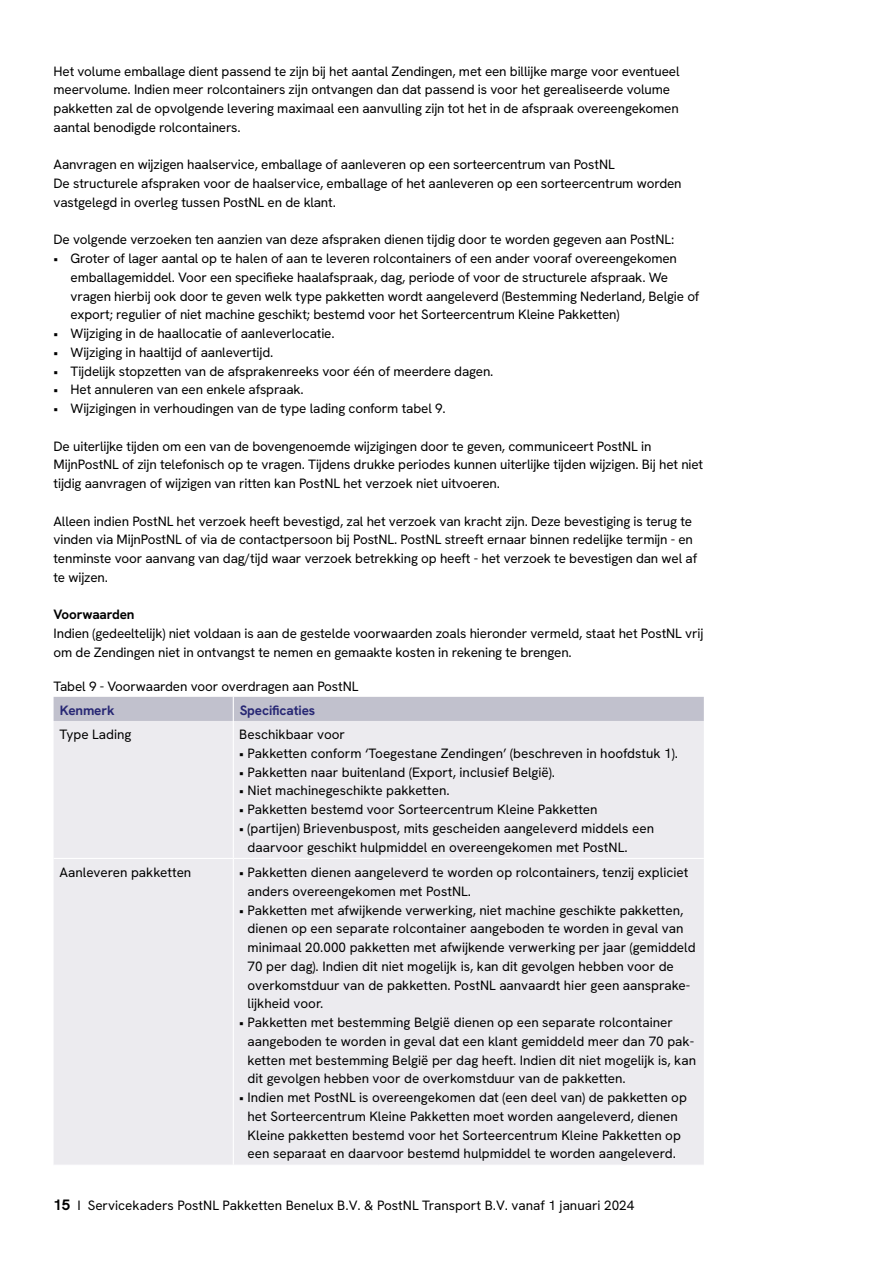
<style>
.page{position:relative;width:893px;height:1263px;background:#fff}
.page>*{position:absolute;margin:0;border:0;box-sizing:border-box;transform-origin:0 0}
.t1{font:13.5px/18.8px "Hanken Grotesk";letter-spacing:-.01em;color:#000}
.t2{font:700 13.5px "Hanken Grotesk";letter-spacing:-.01em;color:#272774}
.t3{font:700 13.5px "Hanken Grotesk";letter-spacing:-.01em;color:#000}
.s1{font-weight:700;font-size:15px}
</style>
<div class="page">
<div style="left:54px;top:721px;width:650px;height:444px;background:#ecebef"></div>
<hr style="left:54px;top:858px;width:179px;height:1px;background:#fff">
<hr style="left:233px;top:858px;width:146px;height:1px;background:#fff">
<hr style="left:379px;top:858px;width:325px;height:1px;background:#fff">
<hr style="left:233px;top:721px;width:1px;height:137px;background:#fff">
<hr style="left:233px;top:859px;width:1px;height:306px;background:#fff">
<div style="left:54px;top:697px;width:650px;height:24px;background:#c1c1cd"></div>
<p class="t1" style="left:54px;top:61px;width:627px">Het volume emballage dient passend te zijn bij het aantal Zendingen, met een billijke marge voor eventueel meervolume. Indien meer rolcontainers zijn ontvangen dan dat passend is voor het gerealiseerde volume pakketten zal de opvolgende levering maximaal een aanvulling zijn tot het in de afspraak overeengekomen aantal benodigde rolcontainers.</p>
<p class="t1" style="left:54px;top:155px;width:630px">Aanvragen en wijzigen haalservice, emballage of aanleveren op een sorteercentrum van PostNL<br>De structurele afspraken voor de haalservice, emballage of het aanleveren op een sorteercentrum worden vastgelegd in overleg tussen PostNL en de klant.</p>
<p class="t1" style="left:54px;top:230px;width:622px">De volgende verzoeken ten aanzien van deze afspraken dienen tijdig door te worden gegeven aan PostNL:</p>
<p class="t1" style="left:71px;top:249px;width:630px;text-indent:-17px">• Groter of lager aantal op te halen of aan te leveren rolcontainers of een ander vooraf overeengekomen emballagemiddel. Voor een specifieke haalafspraak, dag, periode of voor de structurele afspraak. We vragen hierbij ook door te geven welk type pakketten wordt aangeleverd (Bestemming Nederland, Belgie of export; regulier of niet machine geschikt; bestemd voor het Sorteercentrum Kleine Pakketten)</p>
<p class="t1" style="left:54px;top:324px;width:283px">• Wijziging in de haallocatie of aanleverlocatie.</p>
<p class="t1" style="left:54px;top:343px;width:221px">• Wijziging in haaltijd of aanlevertijd.</p>
<p class="t1" style="left:54px;top:361px;width:441px">• Tijdelijk stopzetten van de afsprakenreeks voor één of meerdere dagen.</p>
<p class="t1" style="left:54px;top:380px;width:252px">• Het annuleren van een enkele afspraak.</p>
<p class="t1" style="left:54px;top:399px;width:394px">• Wijzigingen in verhoudingen van de type lading conform tabel 9.</p>
<p class="t1" style="left:54px;top:436px;width:651px">De uiterlijke tijden om een van de bovengenoemde wijzigingen door te geven, communiceert PostNL in<br>MijnPostNL of zijn telefonisch op te vragen. Tijdens drukke periodes kunnen uiterlijke tijden wijzigen. Bij het niet tijdig aanvragen of wijzigen van ritten kan PostNL het verzoek niet uitvoeren.</p>
<p class="t1" style="left:54px;top:511px;width:645px">Alleen indien PostNL het verzoek heeft bevestigd, zal het verzoek van kracht zijn. Deze bevestiging is terug te vinden via MijnPostNL of via de contactpersoon bij PostNL. PostNL streeft ernaar binnen redelijke termijn - en tenminste voor aanvang van dag/tijd waar verzoek betrekking op heeft - het verzoek te bevestigen dan wel af te wijzen.</p>
<p class="t3" style="left:54px;top:606px;width:82px">Voorwaarden</p>
<p class="t1" style="left:54px;top:624px;width:651px">Indien (gedeeltelijk) niet voldaan is aan de gestelde voorwaarden zoals hieronder vermeld, staat het PostNL vrij om de Zendingen niet in ontvangst te nemen en gemaakte kosten in rekening te brengen.</p>
<p class="t1" style="left:54px;top:676px;width:306px">Tabel 9 - Voorwaarden voor overdragen aan PostNL</p>
<p class="t2" style="left:60px;top:701px;width:56px">Kenmerk</p>
<p class="t2" style="left:240px;top:701px;width:77px">Specificaties</p>
<p class="t1" style="left:60px;top:725px;width:73px">Type Lading</p>
<p class="t1" style="left:239px;top:725px;width:107px">Beschikbaar voor</p>
<p class="t1" style="left:239px;top:743px;width:440px">• Pakketten conform ‘Toegestane Zendingen’ (beschreven in hoofdstuk 1).</p>
<p class="t1" style="left:239px;top:762px;width:317px">• Pakketten naar buitenland (Export, inclusief België).</p>
<p class="t1" style="left:239px;top:781px;width:212px">• Niet machinegeschikte pakketten.</p>
<p class="t1" style="left:239px;top:800px;width:360px">• Pakketten bestemd voor Sorteercentrum Kleine Pakketten</p>
<p class="t1" style="left:248px;top:818px;width:408px;text-indent:-8px">• (partijen) Brievenbuspost, mits gescheiden aangeleverd middels een daarvoor geschikt hulpmiddel en overeengekomen met PostNL.</p>
<p class="t1" style="left:60px;top:863px;width:133px">Aanleveren pakketten</p>
<p class="t1" style="left:248px;top:863px;width:442px;text-indent:-8px">• Pakketten dienen aangeleverd te worden op rolcontainers, tenzij expliciet anders overeengekomen met PostNL.</p>
<p class="t1" style="left:248px;top:900px;width:450px;text-indent:-8px">• Pakketten met afwijkende verwerking, niet machine geschikte pakketten, dienen op een separate rolcontainer aangeboden te worden in geval van minimaal 20.000 pakketten met afwijkende verwerking per jaar (gemiddeld 70 per dag). Indien dit niet mogelijk is, kan dit gevolgen hebben voor de overkomstduur van de pakketten. PostNL aanvaardt hier geen aansprake&shy;lijkheid voor.</p>
<p class="t1" style="left:248px;top:1013px;width:450px;text-indent:-8px">• Pakketten met bestemming België dienen op een separate rolcontainer aangeboden te worden in geval dat een klant gemiddeld meer dan 70 pak&shy;ketten met bestemming België per dag heeft. Indien dit niet mogelijk is, kan dit gevolgen hebben voor de overkomstduur van de pakketten.</p>
<p class="t1" style="left:239px;top:1088px;width:449px;text-align:center">• Indien met PostNL is overeengekomen dat (een deel van) de pakketten op het Sorteercentrum Kleine Pakketten moet worden aangeleverd, dienen Kleine pakketten bestemd voor het Sorteercentrum Kleine Pakketten op een separaat en daarvoor bestemd hulpmiddel te worden aangeleverd.</p>
<p class="t1" style="left:54px;top:1195px;width:582px"><span class="s1">15</span> I Servicekaders PostNL Pakketten Benelux B.V. &amp; PostNL Transport B.V. vanaf 1 januari 2024</p>
</div>
